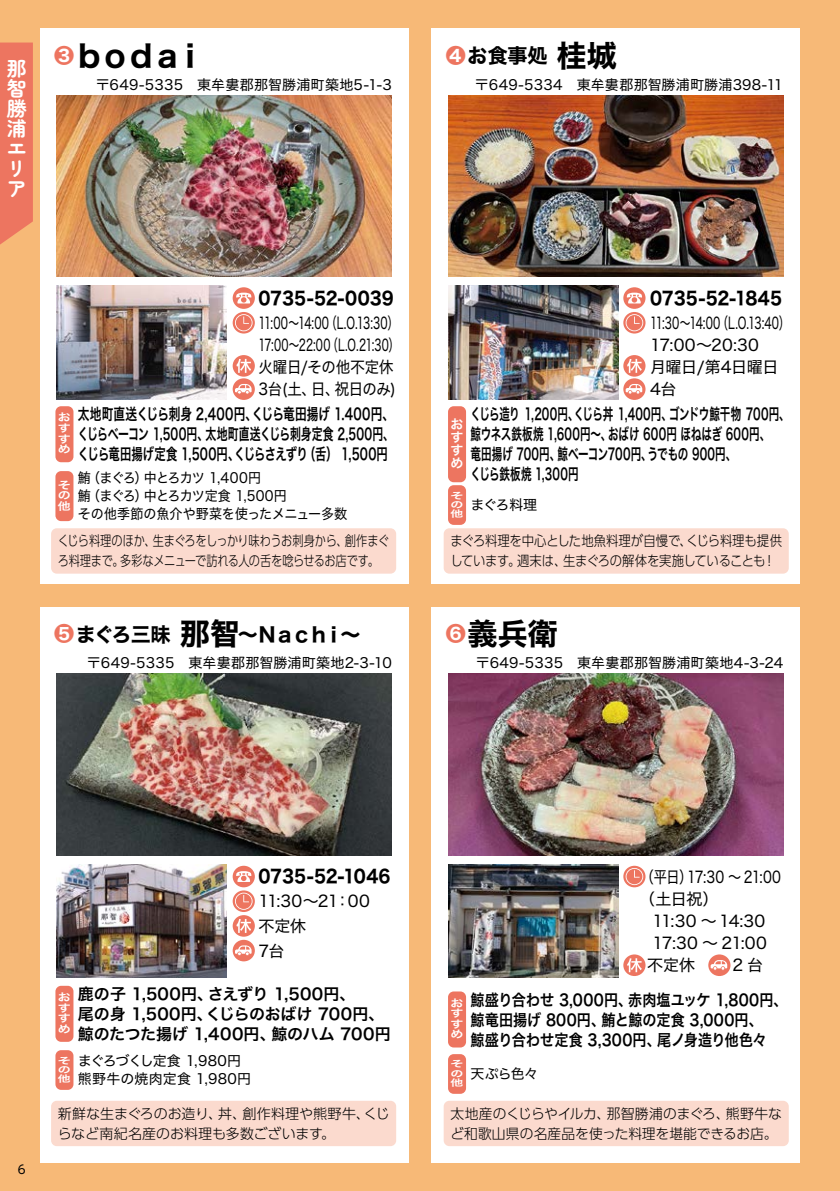
<style>
.page{position:relative;width:840px;height:1191px;background:#fff}
.page>*{position:absolute;margin:0;border:0;box-sizing:border-box;transform-origin:0 0}
.t1{font:30px "Hiragino Sans W7";letter-spacing:-.125em;color:#000}
.t2{font:20px "Hiragino Sans W7";letter-spacing:-.12em;color:#000}
.t3{font:20px "Hiragino Sans W7";letter-spacing:-.07em;color:#000}
.t4{font:700 20px/20px "Zen Maru Gothic";color:#fff}
.t5{font:20px "Hiragino Sans W7";color:#ed7560}
.t6{font:18px "Hiragino Sans W7";letter-spacing:-.01em;color:#000;scale:.9 1}
.t7{font:16px/22px "Hiragino Sans W4";letter-spacing:-.015em;color:#000;scale:.67 1}
.t8{font:16px/20px "Hiragino Sans W6";letter-spacing:.005em;color:#000;scale:.66 1}
.t9{font:16px/20px "Hiragino Sans W6";letter-spacing:.005em;color:#000;text-align:justify;scale:.73 1}
.t10{font:16px/20px "Hiragino Sans W6";letter-spacing:.005em;color:#000;scale:.88 1}
.t11{font:16px/20px "Hiragino Sans W6";letter-spacing:.005em;color:#000}
.t12{font:16px/25px "Hiragino Sans W4";letter-spacing:-.015em;color:#000}
.t13{font:16px/22px "Hiragino Sans W4";letter-spacing:-.035em;color:#000;scale:.82 1}
.t14{font:14px/18px "Hiragino Sans W4";letter-spacing:.01em;color:#000}
.t15{font:300 14px/20px "UD Shin Go Pro";letter-spacing:-.01em;color:#000}
.t16{font:300 14px/20px "UD Shin Go Pro";letter-spacing:-.01em;color:#000;scale:.8 1}
.t17{font:14px/18px "Hiragino Sans W4";letter-spacing:-.015em;color:#000;scale:.93 1}
.t18{font:300 14px/20px "UD Shin Go Pro";letter-spacing:-.01em;color:#000;scale:.88 1}
.t19{font:13px/13px "Hiragino Sans W6";color:#fff;text-align:justify}
.t20{font:12px "UD Shin Go Pro";color:#000}
.t21{font:10.6px/10.6px "Hiragino Sans W6";color:#fff;text-align:justify;scale:1.23 1}
.t22{font:10.4px/10.4px "Hiragino Sans W6";color:#fff;text-align:justify;scale:1.25 1}
.t23{font:9.2px/9px "Hiragino Sans W6";color:#fff;text-align:justify;scale:1.43 1}
.s1{color:#ed7560}
.s2{font-size:30px}
</style>
<div class="page">
<div style="left:0;top:0;width:839px;height:1191px;background:#f7b977"></div>
<div style="left:40px;top:28px;width:368px;height:556px;background:#fff"></div>
<div style="left:40px;top:607px;width:368px;height:555px;background:#fff"></div>
<div style="left:431px;top:28px;width:368px;height:556px;background:#fff"></div>
<div style="left:431px;top:607px;width:368px;height:555px;background:#fff"></div>
<img style="left:448px;top:286px;width:170px;height:113px">
<img style="left:57px;top:286px;width:170px;height:113px">
<img style="left:57px;top:95px;width:334px;height:182px">
<img style="left:448px;top:95px;width:335px;height:182px">
<img style="left:448px;top:864px;width:170px;height:113px">
<img style="left:448px;top:673px;width:335px;height:182px">
<img style="left:57px;top:864px;width:170px;height:113px">
<img style="left:57px;top:673px;width:334px;height:182px">
<div style="left:0;top:43px;width:33px;height:202px;background:#ed7560"></div>
<div style="left:51px;top:528px;width:345px;height:45px;background:#fbdace;border-radius:6px"></div>
<div style="left:51px;top:1100px;width:345px;height:46px;background:#fbdace;border-radius:6px"></div>
<div style="left:443px;top:528px;width:345px;height:45px;background:#fbdace;border-radius:6px"></div>
<div style="left:443px;top:1100px;width:345px;height:46px;background:#fbdace;border-radius:6px"></div>
<div style="left:55px;top:471px;width:18px;height:50px;background:#ed7560;border-radius:6px"></div>
<div style="left:55px;top:406px;width:18px;height:56px;background:#ed7560;border-radius:6px"></div>
<div style="left:55px;top:985px;width:18px;height:56px;background:#ed7560;border-radius:6px"></div>
<div style="left:448px;top:406px;width:18px;height:76px;background:#ed7560;border-radius:6px"></div>
<div style="left:448px;top:991px;width:18px;height:56px;background:#ed7560;border-radius:6px"></div>
<div style="left:448px;top:485px;width:18px;height:40px;background:#ed7560;border-radius:6px"></div>
<div style="left:448px;top:1054px;width:18px;height:39px;background:#ed7560;border-radius:6px"></div>
<div style="left:55px;top:1050px;width:18px;height:39px;background:#ed7560;border-radius:6px"></div>
<svg style="left:232px;top:890px;width:23px;height:22px"></svg>
<svg style="left:235px;top:892px;width:17px;height:17px"></svg>
<div style="left:232px;top:915px;width:23px;height:21px;background:#ed7560;border-radius:50%"></div>
<svg style="left:236px;top:919px;width:15px;height:14px"></svg>
<svg style="left:232px;top:865px;width:23px;height:22px"></svg>
<svg style="left:236px;top:871px;width:15px;height:11px"></svg>
<svg style="left:232px;top:939px;width:23px;height:22px"></svg>
<svg style="left:235px;top:945px;width:16px;height:11px"></svg>
<svg style="left:623px;top:865px;width:22px;height:22px"></svg>
<svg style="left:625px;top:868px;width:18px;height:17px"></svg>
<svg style="left:623px;top:954px;width:22px;height:22px"></svg>
<svg style="left:626px;top:958px;width:15px;height:14px"></svg>
<svg style="left:708px;top:954px;width:22px;height:22px"></svg>
<svg style="left:710px;top:960px;width:16px;height:10px"></svg>
<svg style="left:232px;top:312px;width:23px;height:21px"></svg>
<svg style="left:235px;top:314px;width:17px;height:17px"></svg>
<svg style="left:623px;top:312px;width:22px;height:21px"></svg>
<svg style="left:625px;top:314px;width:18px;height:17px"></svg>
<svg style="left:232px;top:355px;width:23px;height:22px"></svg>
<svg style="left:236px;top:359px;width:15px;height:14px"></svg>
<svg style="left:623px;top:355px;width:22px;height:22px"></svg>
<svg style="left:626px;top:359px;width:15px;height:14px"></svg>
<svg style="left:232px;top:287px;width:23px;height:22px"></svg>
<svg style="left:236px;top:293px;width:15px;height:10px"></svg>
<svg style="left:623px;top:287px;width:22px;height:22px"></svg>
<svg style="left:626px;top:293px;width:15px;height:10px"></svg>
<svg style="left:232px;top:378px;width:23px;height:22px"></svg>
<svg style="left:235px;top:384px;width:16px;height:10px"></svg>
<div style="left:623px;top:378px;width:22px;height:22px;background:#ed7560;border-radius:50%"></div>
<svg style="left:625px;top:384px;width:17px;height:10px"></svg>
<h2 class="t4" style="left:7px;top:58px;width:21px">那智勝浦エリア</h2>
<h1 class="t1" style="left:74px;top:32px;width:133px">ｂｏｄａｉ</h1>
<p class="t14" style="left:96px;top:75px;width:297px">〒649-5335　東牟婁郡那智勝浦町築地5-1-3</p>
<h2 class="t5" style="left:54px;top:40px;width:21px">❸</h2>
<p class="t6" style="left:258px;top:284px;width:152px">0735-52-0039</p>
<p class="t7" style="left:258px;top:310px;width:211px">11:00～14:00（L.O.13:30）<br>17:00～22:00（L.O.21:30）火曜日/その他不定休<br>3台(土、日、祝日のみ)</p>
<p class="t9" style="left:78px;top:403px;width:434px">太地町直送くじら刺身 2,400円、くじら竜田揚げ 1.400円、くじらベーコン 1,500円、太地町直送くじら刺身定食 2,500円、くじら竜田揚げ定食 1,500円、くじらさえずり（舌） 1,500円</p>
<p class="t21" style="left:58px;top:412px;width:12px">おすすめ</p>
<p class="t17" style="left:78px;top:468px;width:291px">鮪（まぐろ）中とろカツ 1,400円　<br>鮪（まぐろ）中とろカツ定食 1,500円<br>その他季節の魚介や野菜を使ったメニュー多数</p>
<p class="t21" style="left:58px;top:479px;width:12px">その他</p>
<p class="t16" style="left:58px;top:530px;width:416px">くじら料理のほか、生まぐろをしっかり味わうお刺身から、創作まぐろ料理まで。多彩なメニューで訪れる人の舌を唸らせるお店です。</p>
<h2 class="t2" style="left:54px;top:618px;width:307px"><span class="s1">❺</span> まぐろ三昧<span class="s2">那智</span>～Ｎａｃｈｉ～</h2>
<p class="t14" style="left:87px;top:653px;width:306px">〒649-5335　東牟婁郡那智勝浦町築地2-3-10</p>
<h2 class="t3" style="left:445px;top:40px;width:172px"><span class="s1">❹</span>お食事処<span class="s2">桂城</span></h2>
<p class="t14" style="left:474px;top:75px;width:310px">〒649-5334　東牟婁郡那智勝浦町勝浦398-11</p>
<p class="t6" style="left:649px;top:284px;width:148px">0735-52-1845</p>
<p class="t7" style="left:649px;top:310px;width:209px">11:30～14:00（L.O.13:40）<br>17:00～20:30<br>月曜日/第4日曜日<br>4台</p>
<p class="t8" style="left:470px;top:403px;width:485px">くじら造り 1,200円、くじら丼 1,400円、ゴンドウ鯨干物 700円、鯨ウネス鉄板焼 1,600円～、おばけ 600円 ほねはぎ 600円、<br>竜田揚げ 700円、鯨ベーコン700円、うでもの 900円、<br>くじら鉄板焼 1,300円</p>
<p class="t19" style="left:450px;top:417px;width:14px">おすすめ</p>
<p class="t23" style="left:450px;top:490px;width:10px">その他</p>
<p class="t14" style="left:470px;top:495px;width:68px">まぐろ料理</p>
<p class="t18" style="left:450px;top:530px;width:378px">まぐろ料理を中心とした地魚料理が自慢で、くじら料理も提供しています。週末は、生まぐろの解体を実施していることも！</p>
<h1 class="t1" style="left:467px;top:610px;width:92px">義兵衛</h1>
<p class="t14" style="left:475px;top:653px;width:309px">〒649-5335　東牟婁郡那智勝浦町築地4-3-24</p>
<h2 class="t5" style="left:445px;top:618px;width:21px">❻</h2>
<p class="t20" style="left:18px;top:1159px;width:9px">6</p>
<p class="t6" style="left:258px;top:862px;width:148px">0735-52-1046</p>
<p class="t12" style="left:258px;top:887px;width:113px">11:30～21：00不定休<br>7台</p>
<p class="t11" style="left:78px;top:983px;width:314px">鹿の子 1,500円、さえずり 1,500円、<br>尾の身 1,500円、くじらのおばけ 700円、鯨のたつた揚げ 1,400円、鯨のハム 700円</p>
<p class="t21" style="left:58px;top:991px;width:12px">おすすめ</p>
<p class="t22" style="left:450px;top:997px;width:11px">おすすめ</p>
<p class="t14" style="left:78px;top:1051px;width:175px">まぐろづくし定食 1,980円熊野牛の焼肉定食 1,980円</p>
<p class="t23" style="left:58px;top:1055px;width:10px">その他</p>
<p class="t23" style="left:450px;top:1059px;width:10px">その他</p>
<p class="t13" style="left:639px;top:864px;width:174px">（平日）17:30 ～ 21:00（土日祝）</p>
<p class="t12" style="left:647px;top:908px;width:121px;line-height:22px;text-align:center">11:30 ～14:30<br>17:30 ～ 21:00不定休　　 2 台</p>
<p class="t10" style="left:470px;top:989px;width:362px">鯨盛り合わせ 3,000円、赤肉塩ユッケ 1,800円、鯨竜田揚げ 800円、鮪と鯨の定食 3,000円、　鯨盛り合わせ定食 3,300円、尾ノ身造り他色々</p>
<p class="t14" style="left:470px;top:1064px;width:70px">天ぷら色々</p>
<p class="t15" style="left:58px;top:1103px;width:333px">新鮮な生まぐろのお造り、丼、創作料理や熊野牛、くじらなど南紀名産のお料理も多数ございます。</p>
<p class="t15" style="left:450px;top:1103px;width:333px">太地産のくじらやイルカ、那智勝浦のまぐろ、熊野牛など和歌山県の名産品を使った料理を堪能できるお店。</p>
</div>
